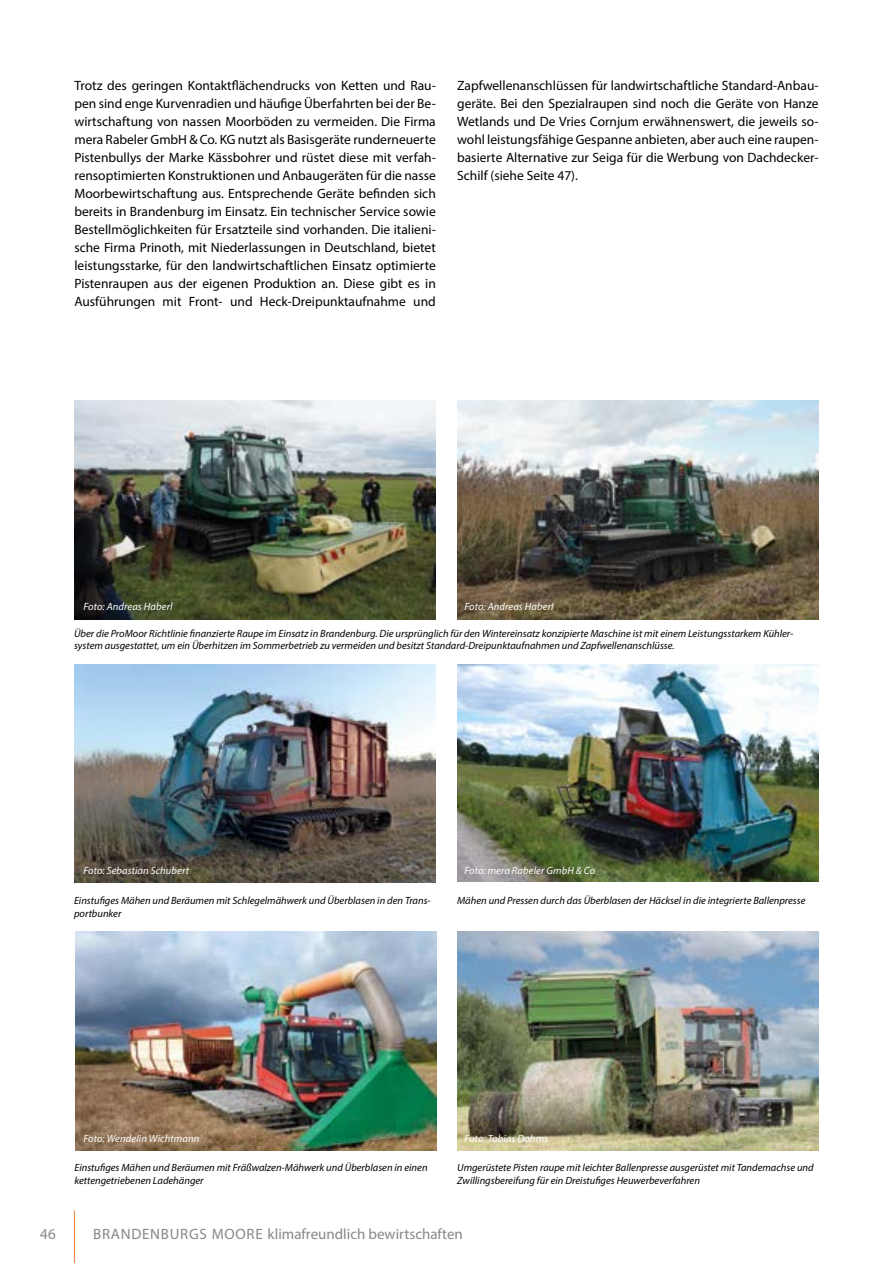
<style>
.page{position:relative;width:893px;height:1263px;background:#fff}
.page>*{position:absolute;margin:0;border:0;box-sizing:border-box;transform-origin:0 0}
.t1{font:15px "Myriad Pro";color:#878787}
.Fließtext{font:13.5px/18px "Myriad Pro";color:#000;text-align:justify}
.t2{font:italic 10.5px/12.6px "Myriad Pro";color:#000}
.Fotonachweis_weiss{font:italic 10.5px "Myriad Pro";letter-spacing:.01em;color:#fff}
</style>
<div class="page">
<hr style="left:74px;top:1210px;width:1px;height:53px;background:#ef833e">
<img style="left:457px;top:401px;width:361px;height:218px">
<img style="left:75px;top:401px;width:361px;height:218px">
<img style="left:75px;top:664px;width:361px;height:219px">
<img style="left:457px;top:664px;width:361px;height:218px">
<img style="left:75px;top:932px;width:361px;height:218px">
<img style="left:457px;top:932px;width:361px;height:218px">
<p class="Fließtext" style="left:74px;top:76px;width:363px">Trotz des geringen Kontaktflächendrucks von Ketten und Rau&shy;pen sind enge Kurvenradien und häufige Überfahrten bei der Be&shy;wirtschaftung von nassen Moorböden zu vermeiden. Die Firma mera Rabeler GmbH &amp; Co. KG nutzt als Basisgeräte runderneuerte Pistenbullys der Marke Kässbohrer und rüstet diese mit verfah&shy;rensoptimierten Konstruktionen und Anbaugeräten für die nasse Moorbewirtschaftung aus. Entsprechende Geräte befinden sich bereits in Brandenburg im Einsatz. Ein technischer Service sowie Bestellmöglichkeiten für Ersatzteile sind vorhanden. Die italieni&shy;sche Firma Prinoth, mit Niederlassungen in Deutschland, bietet leistungsstarke, für den landwirtschaftlichen Einsatz optimierte Pistenraupen aus der eigenen Produktion an. Diese gibt es in Ausführungen mit Front- und Heck-Dreipunktaufnahme und</p>
<p class="Fließtext" style="left:457px;top:76px;width:363px">Zapfwellenanschlüssen für landwirtschaftliche Standard-Anbau&shy;geräte. Bei den Spezialraupen sind noch die Geräte von Hanze Wetlands und De Vries Cornjum erwähnenswert, die jeweils so&shy;wohl leistungsfähige Gespanne anbieten, aber auch eine raupen&shy;basierte Alternative zur Seiga für die Werbung von Dachdecker-Schilf (siehe Seite 47).</p>
<p class="Fotonachweis_weiss" style="left:83px;top:600px;width:91px">Foto: Andreas Haberl</p>
<p class="Fotonachweis_weiss" style="left:464px;top:600px;width:91px">Foto: Andreas Haberl</p>
<p class="t2" style="left:74px;top:627px;width:720px">Über die ProMoor Richtlinie finanzierte Raupe im Einsatz in Brandenburg. Die ursprünglich für den Wintereinsatz konzipierte Maschine ist mit einem Leistungsstarkem Kühler&shy;system ausgestattet, um ein Überhitzen im Sommerbetrieb zu vermeiden und besitzt Standard-Dreipunktaufnahmen und Zapfwellenanschlüsse.</p>
<p class="Fotonachweis_weiss" style="left:83px;top:864px;width:107px">Foto: Sebastian Schubert</p>
<p class="Fotonachweis_weiss" style="left:464px;top:864px;width:132px">Foto: mera Rabeler GmbH &amp; Co</p>
<p class="t2" style="left:74px;top:894px;width:358px">Einstufiges Mähen und Beräumen mit Schlegelmähwerk und Überblasen in den Trans&shy;portbunker</p>
<p class="t2" style="left:457px;top:894px;width:350px">Mähen und Pressen durch das Überblasen der Häcksel in die integrierte Ballenpresse</p>
<p class="Fotonachweis_weiss" style="left:83px;top:1132px;width:118px">Foto: Wendelin Wichtmann</p>
<p class="Fotonachweis_weiss" style="left:464px;top:1132px;width:85px">Foto: Tobias Dahms</p>
<p class="t2" style="left:74px;top:1161px;width:355px">Einstufiges Mähen und Beräumen mit Fräßwalzen-Mähwerk und Überblasen in einen kettengetriebenen Ladehänger</p>
<p class="t2" style="left:457px;top:1161px;width:358px">Umgerüstete Pisten raupe mit leichter Ballenpresse ausgerüstet mit Tandemachse und<br>Zwillingsbereifung für ein Dreistufiges Heuwerbeverfahren</p>
<p class="t1" style="left:40px;top:1225px;width:17px">46</p>
<p class="t1" style="left:93px;top:1225px;width:371px">BRANDENBURGS MOORE klimafreundlich bewirtschaften</p>
</div>
